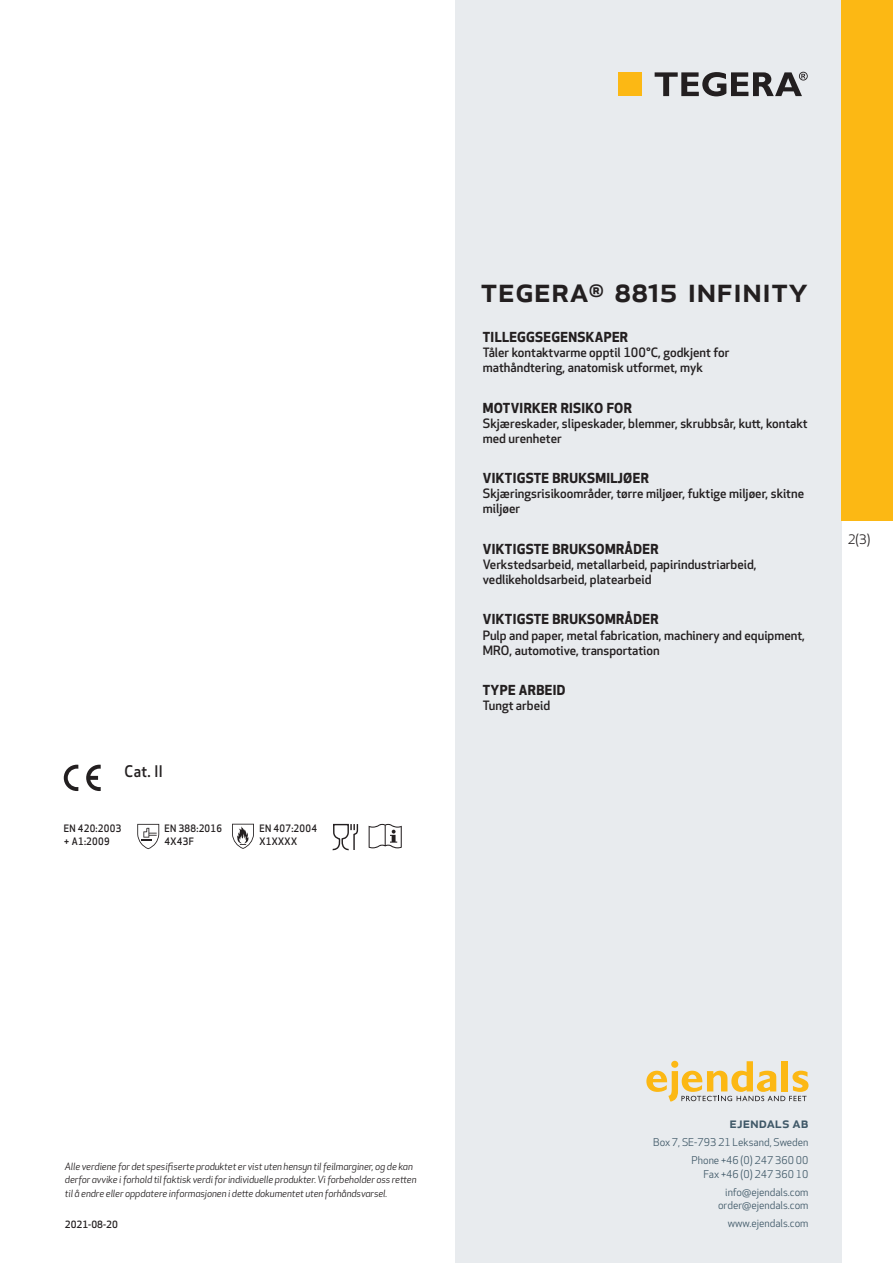
<style>
.page{position:relative;width:893px;height:1263px;background:#fff}
.page>*{position:absolute;margin:0;border:0;box-sizing:border-box;transform-origin:0 0}
.prodname{font:500 34.5px "Apex New";color:#231f20}
.t1{font:500 15.6px "Apex New";color:#231f20;scale:.95 1}
.t2{font:500 15px "Apex New";color:#405968}
.Funktion_body{font:700 13.5px "Apex New";letter-spacing:.025em;color:#231f20}
.t3{font:12.75px "Apex New";color:#231f20}
.Funktion_body-2{font:500 12.6px/15px "Apex New";color:#231f20}
.t4{font:10.5px/18px "Apex New";color:#405968;text-align:right}
.PictogramText{font:500 10.05px/13.5px "Apex New";letter-spacing:.025em;color:#231f20;scale:.95 1}
.t5{font:italic 9.75px/13.5px "Apex New";letter-spacing:-.01em;color:#231f20}
.t6{font:500 9.75px "Apex New";color:#231f20}
</style>
<div class="page">
<div style="left:455px;top:0;width:387px;height:1263px;background:#e8ebee"></div>
<svg style="left:646px;top:1061px;width:162px;height:40px"></svg>
<div style="left:842px;top:0;width:51px;height:520px;background:#fcb814"></div>
<div style="left:618px;top:72px;width:24px;height:24px;background:#fcb814"></div>
<svg style="left:655px;top:72px;width:153px;height:24px"></svg>
<svg style="left:86px;top:765px;width:15px;height:26px"></svg>
<svg style="left:64px;top:765px;width:14px;height:26px"></svg>
<svg style="left:137px;top:824px;width:22px;height:25px"></svg>
<svg style="left:232px;top:824px;width:22px;height:25px"></svg>
<svg style="left:333px;top:824px;width:25px;height:26px"></svg>
<svg style="left:369px;top:824px;width:33px;height:24px"></svg>
<p class="t1" style="left:125px;top:761px;width:42px">Cat. II</p>
<p class="PictogramText" style="left:64px;top:821px;width:62px">EN 420:2003 + A1:2009</p>
<p class="PictogramText" style="left:165px;top:821px;width:62px">EN 388:2016</p>
<p class="PictogramText" style="left:165px;top:834px;width:32px">4X43F</p>
<p class="PictogramText" style="left:259px;top:821px;width:62px">EN 407:2004</p>
<p class="PictogramText" style="left:259px;top:834px;width:41px">X1XXXX</p>
<p class="prodname" style="left:480px;top:266px;width:329px">TEGERA<sup>®</sup> 8815 INFINITY</p>
<p class="Funktion_body" style="left:483px;top:327px;width:147px">TILLEGGSEGENSKAPER</p>
<p class="Funktion_body-2" style="left:483px;top:345px;width:248px">Tåler kontaktvarme opptil 100°C, godkjent for mathåndtering, anatomisk utformet, myk</p>
<p class="Funktion_body" style="left:483px;top:398px;width:151px">MOTVIRKER RISIKO FOR</p>
<p class="Funktion_body-2" style="left:483px;top:415px;width:326px">Skjæreskader, slipeskader, blemmer, skrubbsår, kutt, kontakt med urenheter</p>
<p class="Funktion_body" style="left:483px;top:468px;width:167px">VIKTIGSTE BRUKSMILJØER</p>
<p class="Funktion_body-2" style="left:483px;top:486px;width:323px">Skjæringsrisikoområder, tørre miljøer, fuktige miljøer, skitne miljøer</p>
<p class="Funktion_body" style="left:483px;top:539px;width:177px">VIKTIGSTE BRUKSOMRÅDER</p>
<p class="Funktion_body-2" style="left:483px;top:556px;width:275px">Verkstedsarbeid, metallarbeid, papirindustriarbeid, vedlikeholdsarbeid, platearbeid</p>
<p class="Funktion_body" style="left:483px;top:610px;width:177px">VIKTIGSTE BRUKSOMRÅDER</p>
<p class="Funktion_body-2" style="left:483px;top:627px;width:324px">Pulp and paper, metal fabrication, machinery and equipment,<br>MRO, automotive, transportation</p>
<p class="Funktion_body" style="left:483px;top:680px;width:84px">TYPE ARBEID</p>
<p class="Funktion_body-2" style="left:483px;top:698px;width:69px">Tungt arbeid</p>
<p class="t3" style="left:848px;top:531px;width:24px">2(3)</p>
<p class="t5" style="left:65px;top:1159px;width:353px">Alle verdiene for det spesifiserte produktet er vist uten hensyn til feilmarginer, og de kan derfor avvike i forhold til faktisk verdi for individuelle produkter. Vi forbeholder oss retten til å endre eller oppdatere informasjonen i dette dokumentet uten forhåndsvarsel.</p>
<p class="t6" style="left:65px;top:1218px;width:54px">2021-08-20</p>
<p class="t2" style="left:729px;top:1113px;width:80px">ejendals ab</p>
<p class="t4" style="left:653px;top:1133px;width:157px">Box 7, SE-793 21 Leksand, Sweden<br>Phone +46 (0) 247 360 00</p>
<p class="t4" style="left:703px;top:1165px;width:107px">Fax +46 (0) 247 360 10 info@ejendals.com</p>
<p class="t4" style="left:718px;top:1196px;width:92px">order@ejendals.com</p>
<p class="t4" style="left:728px;top:1215px;width:82px">www.ejendals.com</p>
</div>
